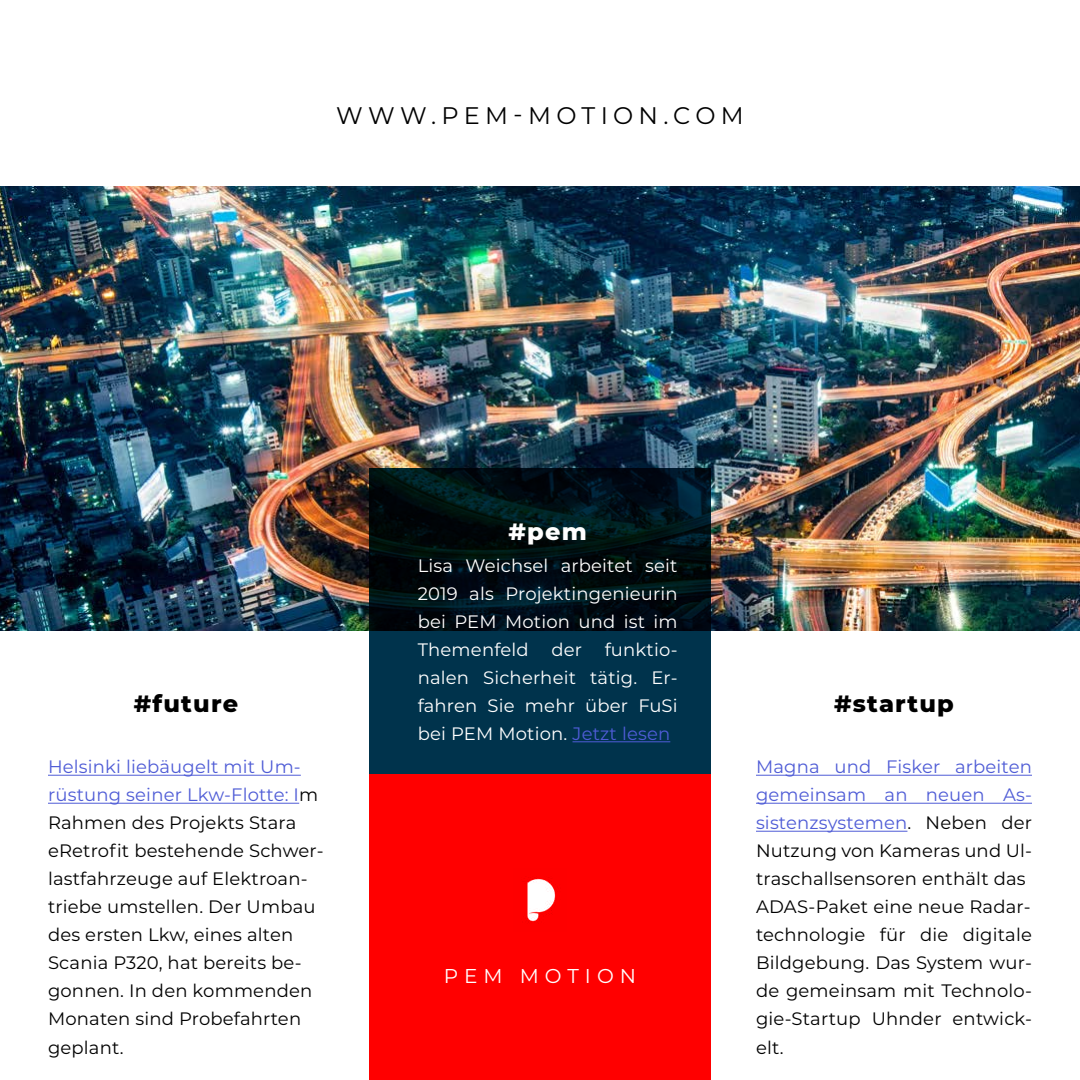
<style>
.page{position:relative;width:1080px;height:1080px;background:#fff}
.page>*{position:absolute;margin:0;border:0;box-sizing:border-box;transform-origin:0 0}
.t1{font:24px "Montserrat";letter-spacing:.22em;color:#000}
.t2{font:800 24px "Montserrat";letter-spacing:.05em;color:#000}
.t3{font:800 24px "Montserrat";color:#fff}
.t4{font:20px "Montserrat";letter-spacing:.3em;color:#fff}
.t5{font:18px/28px "Montserrat";letter-spacing:.01em;color:#000}
.t6{font:18px/28px "Montserrat";letter-spacing:.01em;color:#fff;text-align:justify}
.s1{color:#4f5cd6}
</style>
<div class="page">
<img style="left:0;top:186px;width:1080px;height:444px">
<div style="left:369px;top:774px;width:342px;height:306px;background:#f00"></div>
<svg style="left:369px;top:468px;width:342px;height:306px;background:#00202e"></svg>
<img style="left:525px;top:877px;width:33px;height:46px">
<hr style="left:573px;top:741px;width:97px;height:1px;background:#4f5cd6">
<hr style="left:48px;top:775px;width:253px;height:1px;background:#4f5cd6">
<hr style="left:48px;top:803px;width:251px;height:1px;background:#4f5cd6">
<hr style="left:756px;top:775px;width:276px;height:1px;background:#4f5cd6">
<hr style="left:756px;top:803px;width:276px;height:1px;background:#4f5cd6">
<hr style="left:756px;top:831px;width:151px;height:1px;background:#4f5cd6">
<h1 class="t1" style="left:336px;top:99px;width:409px">WWW.PEM-MOTION.COM</h1>
<h1 class="t3" style="left:509px;top:514px;width:80px">#pem</h1>
<p class="t6" style="left:418px;top:551px;width:261px">Lisa Weichsel arbeitet seit 2019 als Projektingenieurin bei PEM Motion und ist im Themenfeld</p>
<p class="t6" style="left:418px;top:635px;width:261px;text-indent:187px">funktio&shy;nalen Sicherheit tätig. Er&shy;fahren Sie mehr über FuSi bei PEM Motion. <span class="s1">Jetzt lesen</span></p>
<p class="t6" style="left:551px;top:635px;width:32px">der</p>
<h1 class="t2" style="left:134px;top:686px;width:106px">#future</h1>
<h1 class="t2" style="left:834px;top:686px;width:121px">#startup</h1>
<p class="t5" style="left:48px;top:752px;width:277px"><span class="s1">Helsinki liebäugelt mit Um&shy;rüstung seiner Lkw-Flotte: I</span>m<br>Rahmen des Projekts Stara eRetrofit bestehende Schwer&shy;lastfahrzeuge auf Elektroan&shy;triebe umstellen. Der Umbau des ersten Lkw, eines alten<br>Scania P320, hat bereits be&shy;gonnen. In den kommenden<br>Monaten sind Probefahrten geplant.</p>
<p class="t5" style="left:756px;top:752px;width:278px"><span class="s1">Magna und Fisker arbeiten gemeinsam an neuen As&shy;sistenzsystemen</span>. Neben der<br>Nutzung von Kameras und Ul&shy;traschallsensoren enthält das<br>ADAS-Paket eine neue Radar&shy;technologie für die digitale<br>Bildgebung. Das System wur&shy;de gemeinsam mit Technolo&shy;gie-Startup Uhnder entwick&shy;elt.</p>
<p class="t4" style="left:444px;top:963px;width:194px">PEM MOTION</p>
</div>
